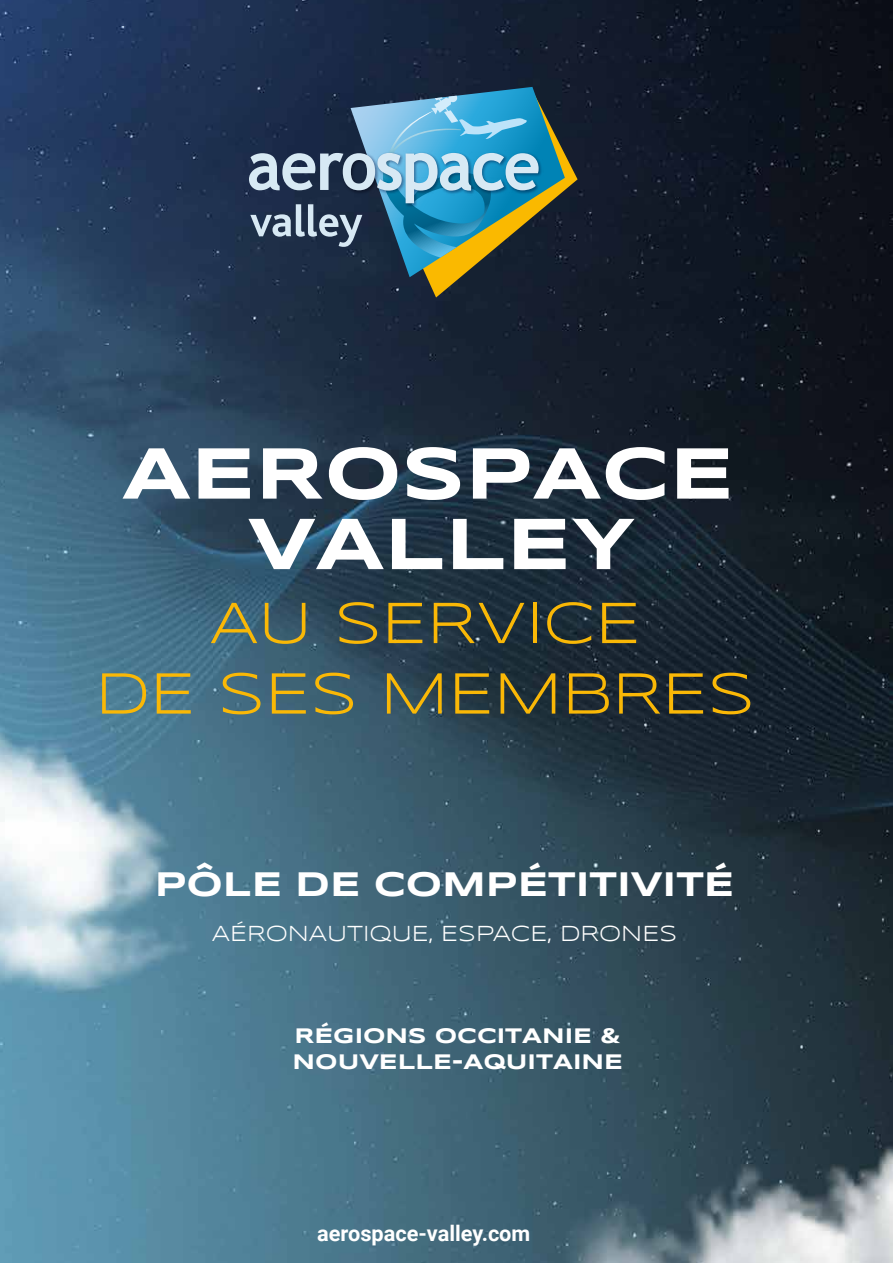
<style>
.page{position:relative;width:893px;height:1263px;background:#fff}
.page>*{position:absolute;margin:0;border:0;box-sizing:border-box;transform-origin:0 0}
.t1{font:700 74.85px/70.5px "Syncopate";color:#fff;text-align:center}
.t2{font:60px/70.5px "Syncopate";color:#fab806;text-align:center}
.t3{font:700 35.25px "Syncopate";color:#fff}
.t4{font:22.5px "Syncopate";color:#fff}
.t5{font:700 21.75px/26.1px "Syncopate";color:#fff}
.t6{font:700 21.75px "Roboto";color:#fff}
</style>
<div class="page">
<img style="left:0;top:0;width:892px;height:1263px">
<svg style="left:249px;top:87px;width:329px;height:210px;background:#446979"></svg>
<h1 class="t1" style="left:122px;top:437px;width:613px">AEROSPACE<br>VALLEY</h1>
<h2 class="t2" style="left:95px;top:588px;width:661px">AU SERVICE<br>DE SES MEMBRES</h2>
<h3 class="t3" style="left:155px;top:862px;width:581px">PÔLE DE COMPÉTITIVITÉ</h3>
<p class="t4" style="left:212px;top:920px;width:467px">AÉRONAUTIQUE, ESPACE, DRONES</p>
<p class="t5" style="left:293px;top:1022px;width:332px">RÉGIONS OCCITANIE &amp;<br>NOUVELLE-AQUITAINE</p>
<p class="t6" style="left:317px;top:1218px;width:215px">aerospace-valley.com</p>
</div>
